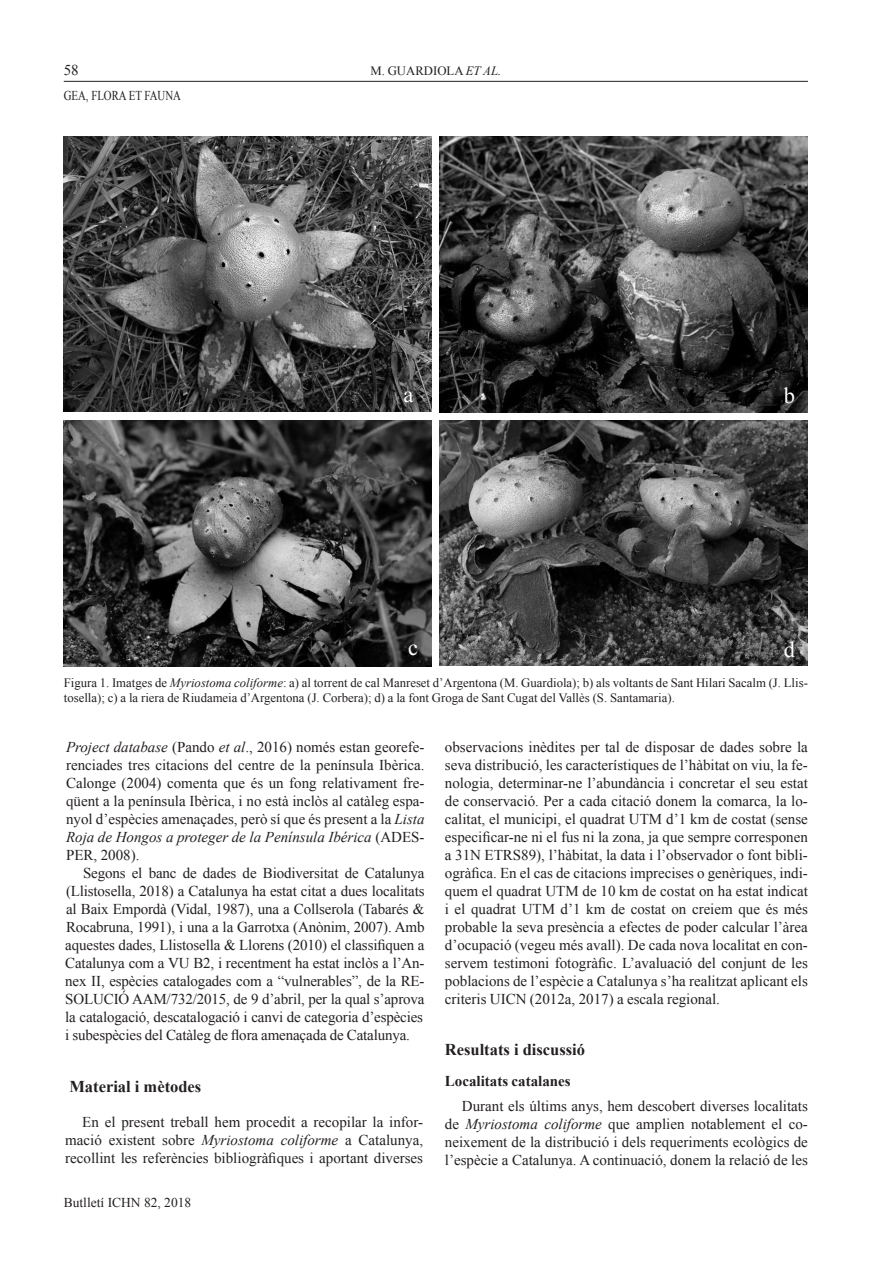
<style>
.page{position:relative;width:893px;height:1263px;background:#fff}
.page>*{position:absolute;margin:0;border:0;box-sizing:border-box;transform-origin:0 0}
.t1{font:22.5px "Times New Roman";color:#fff}
.t2{font:700 16.5px "Times New Roman";color:#231f20}
.t3{font:15px/18px "Times New Roman";color:#231f20;text-align:justify}
.t4{font:700 15px "Times New Roman";color:#231f20}
.t5{font:13.5px "Times New Roman";color:#231f20}
.t6{font:13.5px "Times New Roman";color:#231f20;scale:.8 1}
.t7{font:12.75px/15.3px "Times New Roman";color:#231f20}
.s1{font-style:italic}
</style>
<div class="page">
<hr style="left:64px;top:81px;width:744px;height:1px;background:#231f20">
<img style="left:64px;top:136px;width:368px;height:276px">
<img style="left:439px;top:136px;width:369px;height:276px">
<img style="left:439px;top:420px;width:369px;height:246px">
<img style="left:64px;top:420px;width:367px;height:246px">
<p class="t3" style="left:64px;top:61px;width:16px">58</p>
<p class="t6" style="left:64px;top:86px;width:148px">GEA, FLORA ET FAUNA</p>
<p class="t7" style="left:370px;top:63px;width:132px">M. GUARDIOLA <span class="s1">ET AL.</span></p>
<h1 class="t1" style="left:403px;top:379px;width:11px">a</h1>
<h1 class="t1" style="left:784px;top:380px;width:13px">b</h1>
<h1 class="t1" style="left:408px;top:632px;width:11px">c</h1>
<h1 class="t1" style="left:784px;top:635px;width:13px">d</h1>
<p class="t7" style="left:64px;top:675px;width:746px">Figura 1. Imatges de <span class="s1">Myriostoma coliforme</span>: a) al torrent de cal Manreset d’Argentona (M. Guardiola); b) als voltants de Sant Hilari Sacalm (J. Llis&shy;tosella); c) a la riera de Riudameia d’Argentona (J. Corbera); d) a la font Groga de Sant Cugat del Vallès (S. Santamaria).</p>
<p class="t3" style="left:66px;top:738px;width:360px"><span class="s1">Project database</span> (Pando <span class="s1">et al</span>., 2016) només estan georefe&shy;renciades tres citacions del centre de la península Ibèrica.<br>Calonge (2004) comenta que és un fong relativament fre&shy;qüent a la península Ibèrica, i no està inclòs al catàleg espa&shy;nyol d’espècies amenaçades, però sí que és present a la <span class="s1">Lista Roja de Hongos a proteger de la Península Ibérica</span> (ADES-PER, 2008).</p>
<p class="t3" style="left:65px;top:864px;width:361px;text-indent:18px">Segons el banc de dades de Biodiversitat de Catalunya (Llistosella, 2018) a Catalunya ha estat citat a dues localitats al Baix Empordà (Vidal, 1987), una a Collserola (Tabarés &amp; Rocabruna, 1991), i una a la Garrotxa (Anònim, 2007). Amb aquestes dades, Llistosella &amp; Llorens (2010) el classifiquen a Catalunya com a VU B2, i recentment ha estat inclòs a l’An&shy;nex II, espècies catalogades com a “vulnerables”, de la RE-SOLUCIÓ AAM/732/2015, de 9 d’abril, per la qual s’aprova la catalogació, descatalogació i canvi de categoria d’espècies i subespècies del Catàleg de flora amenaçada de Catalunya.</p>
<p class="t2" style="left:69px;top:1075px;width:133px">Material i mètodes</p>
<p class="t3" style="left:65px;top:1112px;width:359px;text-indent:17px">En el present treball hem procedit a recopilar la infor&shy;mació existent sobre <span class="s1">Myriostoma coliforme</span> a Catalunya, recollint les referències bibliogràfiques i aportant diverses</p>
<p class="t5" style="left:64px;top:1193px;width:129px">Butlletí ICHN 82, 2018</p>
<p class="t3" style="left:445px;top:737px;width:365px">observacions inèdites per tal de disposar de dades sobre la seva distribució, les característiques de l’hàbitat on viu, la fe&shy;nologia, determinar-ne l’abundància i concretar el seu estat de conservació. Per a cada citació donem la comarca, la lo&shy;calitat, el municipi, el quadrat UTM d’1 km de costat (sense especificar-ne ni el fus ni la zona, ja que sempre corresponen a 31N ETRS89), l’hàbitat, la data i l’observador o font bibli&shy;ogràfica. En el cas de citacions imprecises o genèriques, indi&shy;quem el quadrat UTM de 10 km de costat on ha estat indicat i el quadrat UTM d’1 km de costat on creiem que és més probable la seva presència a efectes de poder calcular l’àrea d’ocupació (vegeu més avall). De cada nova localitat en con&shy;servem testimoni fotogràfic. L’avaluació del conjunt de les poblacions de l’espècie a Catalunya s’ha realitzat aplicant els criteris UICN (2012a, 2017) a escala regional.</p>
<p class="t2" style="left:445px;top:1038px;width:142px">Resultats i discussió</p>
<p class="t4" style="left:445px;top:1071px;width:127px">Localitats catalanes</p>
<p class="t3" style="left:445px;top:1096px;width:365px;text-indent:17px">Durant els últims anys, hem descobert diverses localitats de <span class="s1">Myriostoma coliforme</span> que amplien notablement el co&shy;neixement de la distribució i dels requeriments ecològics de l’espècie a Catalunya. A continuació, donem la relació de les</p>
</div>
